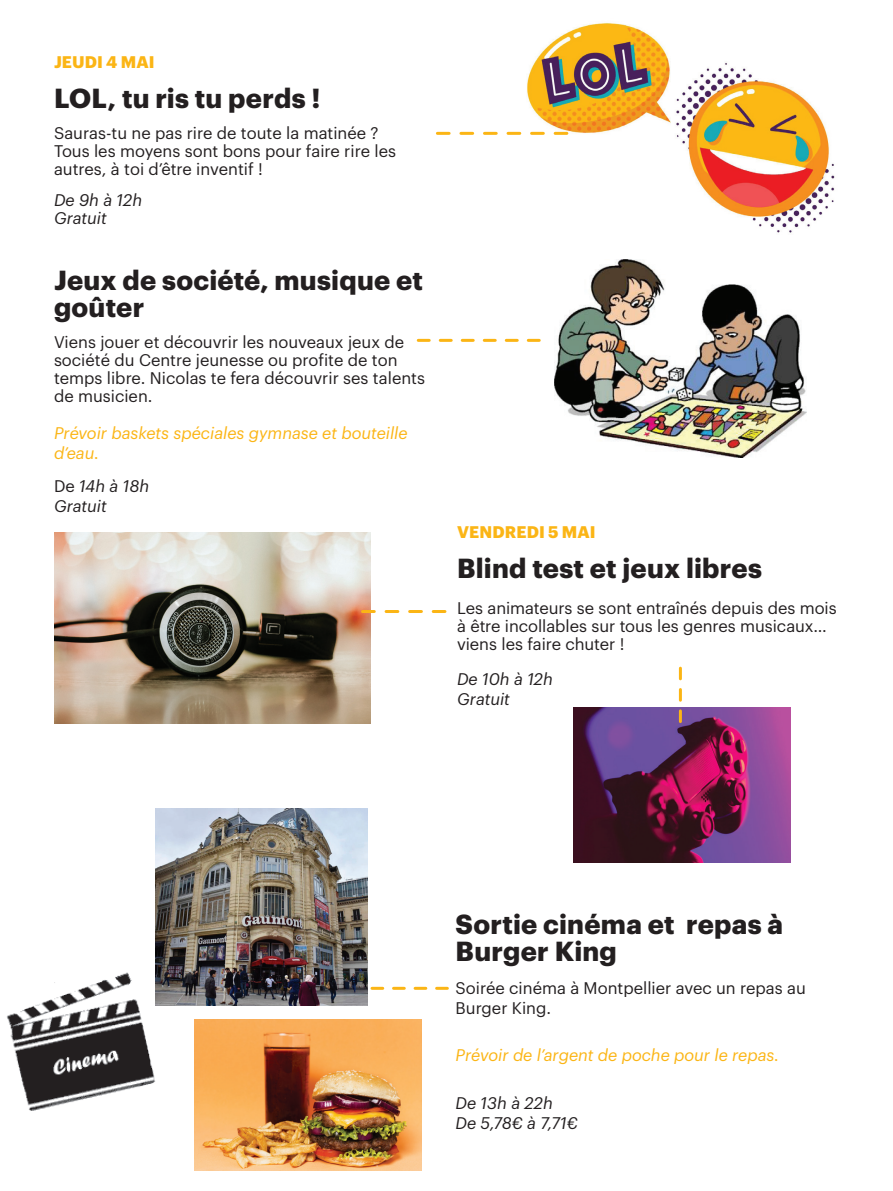
<style>
.page{position:relative;width:893px;height:1191px;background:#fff}
.page>*{position:absolute;margin:0;border:0;box-sizing:border-box;transform-origin:0 0}
.t1{font:700 27px/27px "Graphik";letter-spacing:.01em;color:#231f20}
.t2{font:16.5px/18px "Graphik";color:#231f20}
.t3{font:italic 16.5px/19.8px "Graphik";color:#fbb515}
.t4{font:italic 16.5px/19.8px "Graphik";color:#231f20}
.t5{font:700 16.5px "Graphik";letter-spacing:.005em;color:#fbb515}
.s1{font-style:normal}
</style>
<div class="page">
<img style="left:508px;top:23px;width:163px;height:112px">
<img style="left:676px;top:61px;width:159px;height:172px">
<img style="left:554px;top:259px;width:252px;height:198px">
<img style="left:54px;top:532px;width:316px;height:191px">
<svg style="left:437px;top:132px;width:130px;height:3px"></svg>
<svg style="left:418px;top:339px;width:121px;height:3px"></svg>
<svg style="left:362px;top:610px;width:83px;height:3px"></svg>
<svg style="left:370px;top:986px;width:77px;height:3px"></svg>
<img style="left:573px;top:707px;width:218px;height:155px">
<svg style="left:679px;top:668px;width:3px;height:53px"></svg>
<img style="left:195px;top:1019px;width:226px;height:151px">
<img style="left:155px;top:808px;width:213px;height:198px">
<img style="left:7px;top:967px;width:154px;height:144px">
<p class="t5" style="left:54px;top:49px;width:102px">JEUDI 4 MAI</p>
<h1 class="t1" style="left:54px;top:82px;width:268px">LOL, tu ris tu perds !</h1>
<p class="t2" style="left:54px;top:122px;width:344px">Sauras-tu ne pas rire de toute la matinée ?<br>Tous les moyens sont bons pour faire rire les autres, à toi d’être inventif !</p>
<p class="t4" style="left:54px;top:189px;width:90px;line-height:18px">De 9h à 12h<br>Gratuit</p>
<h1 class="t1" style="left:54px;top:264px;width:370px">Jeux de société, musique et goûter</h1>
<p class="t2" style="left:54px;top:331px;width:372px">Viens jouer et découvrir les nouveaux jeux de société du Centre jeunesse ou profite de ton temps libre. Nicolas te fera découvrir ses talents de musicien.</p>
<p class="t3" style="left:54px;top:422px;width:355px">Prévoir baskets spéciales gymnase et bouteille d’eau.</p>
<p class="t4" style="left:54px;top:474px;width:97px"><span class="s1">De</span> 14h à 18h<br>Gratuit</p>
<p class="t5" style="left:457px;top:519px;width:140px">VENDREDI 5 MAI</p>
<h1 class="t1" style="left:457px;top:552px;width:306px">Blind test et jeux libres</h1>
<p class="t2" style="left:457px;top:597px;width:381px">Les animateurs se sont entraînés depuis des mois à être incollables sur tous les genres musicaux... viens les faire chuter !</p>
<p class="t4" style="left:457px;top:667px;width:97px">De 10h à 12h<br>Gratuit</p>
<h1 class="t1" style="left:456px;top:908px;width:329px">Sortie cinéma et repas à<br>Burger King</h1>
<p class="t2" style="left:456px;top:976px;width:352px;line-height:19.8px">Soirée cinéma à Montpellier avec un repas au<br>Burger King.</p>
<p class="t3" style="left:456px;top:1043px;width:325px">Prévoir de l’argent de poche pour le repas.</p>
<p class="t4" style="left:456px;top:1091px;width:124px">De 13h à 22h<br>De 5,78€ à 7,71€</p>
</div>
